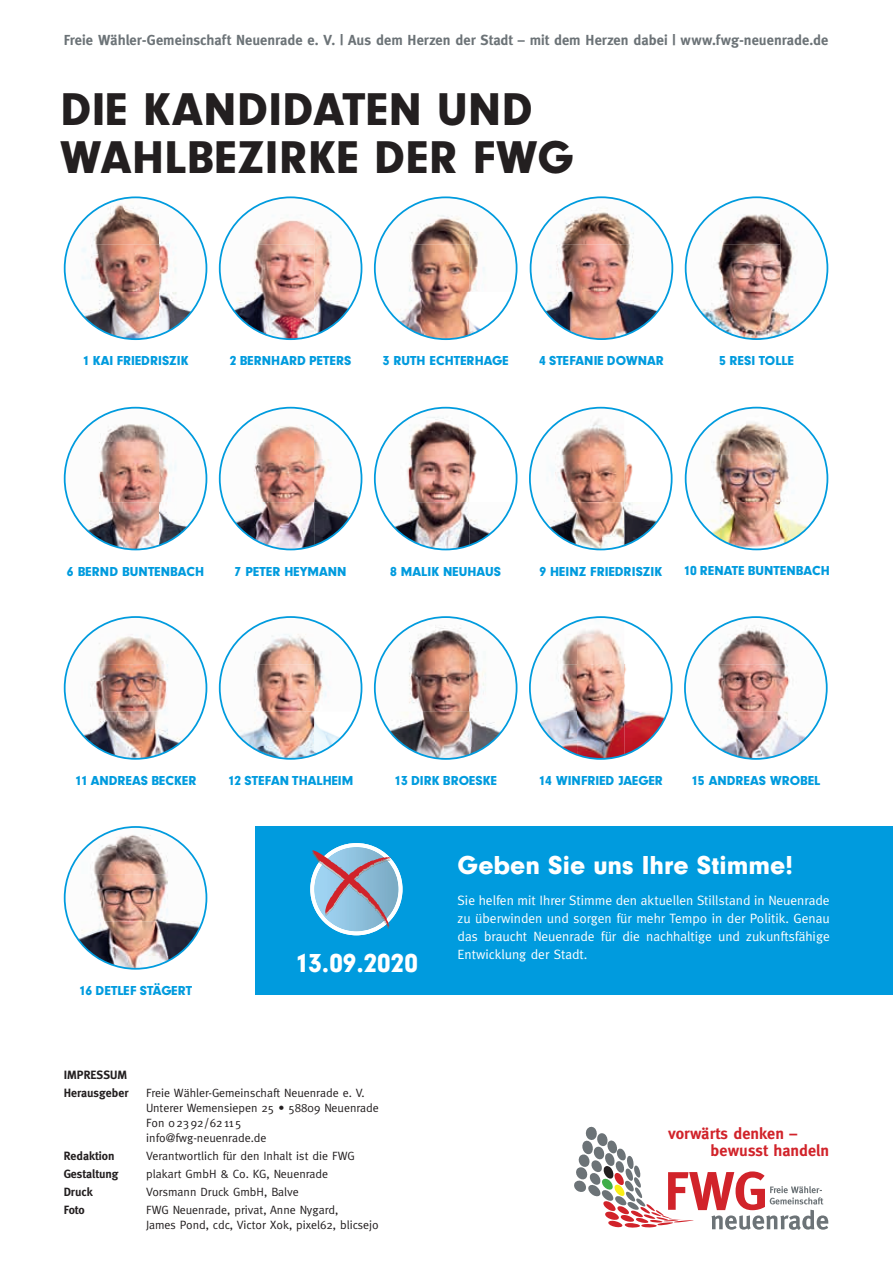
<style>
.page{position:relative;width:893px;height:1263px;background:#fff}
.page>*{position:absolute;margin:0;border:0;box-sizing:border-box;transform-origin:0 0}
.t1{font:900 47.7px/48.2px "Neuzeit Gro";letter-spacing:.01em;color:#231f20}
.t2{font:900 27px "Neuzeit Gro";color:#fff}
.t3{font:700 16.2px/17px "Meta";color:#d1232a}
.t4{font:700 14.55px "Meta";color:#6c7377}
.t5{font:900 13.5px "Neuzeit Gro";color:#009bde}
.t6{font:13.5px/18px "Meta";color:#fff;text-align:justify}
.t7{font:12px/15px "Meta";color:#231f20}
.t8{font:700 12px/18px "Meta";color:#231f20}
</style>
<div class="page">
<div style="left:255px;top:826px;width:638px;height:169px;background:#009bde"></div>
<svg style="left:574px;top:1126px;width:254px;height:104px"></svg>
<img style="left:64px;top:196px;width:143px;height:144px">
<img style="left:219px;top:196px;width:143px;height:144px">
<img style="left:374px;top:196px;width:143px;height:144px">
<img style="left:530px;top:196px;width:143px;height:144px">
<img style="left:685px;top:196px;width:143px;height:144px">
<img style="left:64px;top:407px;width:143px;height:143px">
<img style="left:219px;top:616px;width:143px;height:144px">
<img style="left:64px;top:826px;width:143px;height:144px">
<img style="left:374px;top:616px;width:143px;height:144px">
<img style="left:529px;top:616px;width:144px;height:144px">
<img style="left:684px;top:616px;width:144px;height:144px">
<img style="left:685px;top:407px;width:143px;height:143px">
<img style="left:64px;top:616px;width:143px;height:144px">
<img style="left:219px;top:407px;width:143px;height:143px">
<img style="left:374px;top:407px;width:143px;height:143px">
<svg style="left:529px;top:407px;width:144px;height:143px"></svg>
<svg style="left:310px;top:843px;width:92px;height:92px"></svg>
<img style="left:332px;top:863px;width:40px;height:30px">
<p class="t4" style="left:64px;top:32px;width:766px">Freie Wähler-Gemeinschaft Neuenrade e. V. | Aus dem Herzen der Stadt – mit dem Herzen dabei | www.fwg-neuenrade.de</p>
<h1 class="t1" style="left:60px;top:85px;width:515px">DIE KANDIDATEN UND<br>WAHLBEZIRKE DER FWG</h1>
<p class="t5" style="left:83px;top:353px;width:107px">1 KAI FRIEDRISZIK</p>
<p class="t5" style="left:230px;top:353px;width:123px">2 BERNHARD PETERS</p>
<p class="t5" style="left:383px;top:353px;width:128px">3 RUTH ECHTERHAGE</p>
<p class="t5" style="left:539px;top:353px;width:126px">4 STEFANIE DOWNAR</p>
<p class="t5" style="left:719px;top:353px;width:76px">5 RESI TOLLE</p>
<p class="t5" style="left:67px;top:563px;width:139px">6 BERND BUNTENBACH</p>
<p class="t5" style="left:235px;top:563px;width:114px">7 PETER HEYMANN</p>
<p class="t5" style="left:390px;top:563px;width:113px">8 MALIK NEUHAUS</p>
<p class="t5" style="left:539px;top:563px;width:124px">9 HEINZ FRIEDRISZIK</p>
<p class="t5" style="left:683px;top:563px;width:148px">10 RENATE BUNTENBACH</p>
<p class="t5" style="left:75px;top:773px;width:123px">11 ANDREAS BECKER</p>
<p class="t5" style="left:79px;top:983px;width:115px">16 DETLEF STÄGERT</p>
<p class="t5" style="left:228px;top:773px;width:127px">12 STEFAN THALHEIM</p>
<p class="t5" style="left:394px;top:773px;width:104px">13 DIRK BROESKE</p>
<p class="t5" style="left:538px;top:773px;width:126px">14 WINFRIED JAEGER</p>
<p class="t5" style="left:691px;top:773px;width:131px">15 ANDREAS WROBEL</p>
<h2 class="t2" style="left:295px;top:948px;width:124px">13.09.2020</h2>
<h2 class="t2" style="left:458px;top:850px;width:337px">Geben Sie uns Ihre Stimme!</h2>
<p class="t6" style="left:458px;top:891px;width:374px">Sie helfen mit Ihrer Stimme den aktuellen Stillstand in Neuenrade zu überwinden und sorgen für mehr Tempo in der Politik. Genau das braucht Neuenrade für die nachhaltige und zukunftsfähige Entwicklung der Stadt.</p>
<p class="t8" style="left:64px;top:1065px;width:66px">IMPRESSUM<br>Herausgeber</p>
<p class="t7" style="left:146px;top:1085px;width:234px">Freie Wähler-Gemeinschaft Neuenrade e. V.<br>Unterer Wemensiepen 25 • 58809 Neuenrade<br>Fon 0 23 92 / 62 11 5<br>info@fwg-neuenrade.de</p>
<p class="t8" style="left:64px;top:1146px;width:52px">Redaktion</p>
<p class="t7" style="left:146px;top:1148px;width:210px">Verantwortlich für den Inhalt ist die FWG</p>
<p class="t8" style="left:64px;top:1164px;width:56px">Gestaltung</p>
<p class="t7" style="left:146px;top:1166px;width:184px">plakart GmbH &amp; Co. KG, Neuenrade</p>
<p class="t8" style="left:64px;top:1182px;width:30px">Druck</p>
<p class="t7" style="left:146px;top:1184px;width:154px">Vorsmann Druck GmbH, Balve</p>
<p class="t8" style="left:64px;top:1200px;width:23px">Foto</p>
<p class="t7" style="left:146px;top:1202px;width:234px">FWG Neuenrade, privat, Anne Nygard,<br>James Pond, cdc, Victor Xok, pixel62, blicsejo</p>
<h3 class="t3" style="left:711px;top:1125px;width:120px;text-indent:-43px">vorwärts denken – bewusst handeln</h3>
</div>
